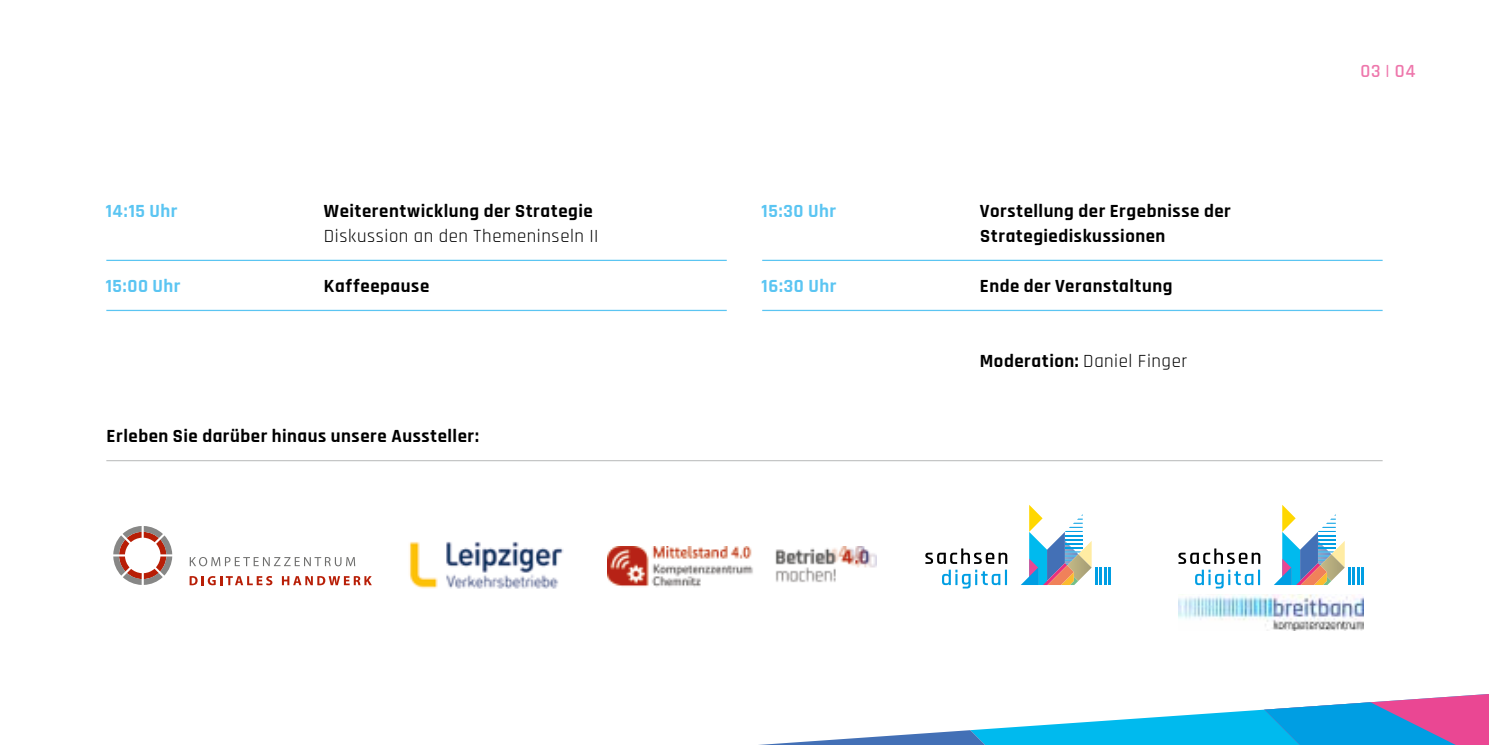
<style>
.page{position:relative;width:1489px;height:745px;background:#fff}
.page>*{position:absolute;margin:0;border:0;box-sizing:border-box;transform-origin:0 0}
.t1{font:700 18.75px/25px "Rajdhani";letter-spacing:.03em;color:#000}
.t2{font:18.75px "Rajdhani";letter-spacing:.03em;color:#000}
.t3{font:700 18.75px "Rajdhani";letter-spacing:.03em;color:#5bc5f2}
.t4{font:600 18.75px "Rajdhani";color:#ee77ac}
.s1{font-weight:700}
</style>
<div class="page">
<svg style="left:1427px;top:694px;width:61px;height:50px;background:#dc539c"></svg>
<svg style="left:773px;top:698px;width:654px;height:46px"></svg>
<hr style="left:106px;top:259px;width:620px;height:2px;background:#5bc5f2">
<hr style="left:106px;top:309px;width:620px;height:2px;background:#5bc5f2">
<hr style="left:762px;top:259px;width:620px;height:2px;background:#5bc5f2">
<hr style="left:762px;top:309px;width:620px;height:2px;background:#5bc5f2">
<img style="left:607px;top:546px;width:269px;height:41px">
<hr style="left:106px;top:459px;width:1276px;height:2px;background:#c5c6c6">
<img style="left:409px;top:541px;width:155px;height:48px">
<svg style="left:190px;top:557px;width:165px;height:9px"></svg>
<svg style="left:190px;top:576px;width:82px;height:9px"></svg>
<svg style="left:282px;top:576px;width:90px;height:9px"></svg>
<svg style="left:113px;top:526px;width:59px;height:58px"></svg>
<svg style="left:1099px;top:567px;width:2px;height:17px"></svg>
<hr style="left:1103px;top:567px;width:3px;height:17px;background:#009ee3">
<svg style="left:1108px;top:567px;width:2px;height:17px"></svg>
<hr style="left:1094px;top:567px;width:3px;height:17px;background:#009ee3">
<svg style="left:942px;top:569px;width:65px;height:19px"></svg>
<svg style="left:925px;top:548px;width:82px;height:15px"></svg>
<svg style="left:1022px;top:505px;width:69px;height:79px"></svg>
<img style="left:1178px;top:594px;width:185px;height:35px">
<svg style="left:1352px;top:567px;width:2px;height:17px"></svg>
<hr style="left:1356px;top:567px;width:3px;height:17px;background:#009ee3">
<svg style="left:1361px;top:567px;width:2px;height:17px"></svg>
<hr style="left:1347px;top:567px;width:3px;height:17px;background:#009ee3">
<svg style="left:1195px;top:569px;width:64px;height:19px"></svg>
<svg style="left:1178px;top:548px;width:82px;height:15px"></svg>
<svg style="left:1275px;top:505px;width:69px;height:79px"></svg>
<p class="t3" style="left:106px;top:199px;width:73px">14:15 Uhr</p>
<p class="t1" style="left:324px;top:199px;width:270px">Weiterentwicklung der Strategie</p>
<p class="t2" style="left:324px;top:225px;width:276px">Diskussion an den Themeninseln II</p>
<p class="t3" style="left:106px;top:274px;width:76px">15:00 Uhr</p>
<p class="t1" style="left:324px;top:274px;width:107px">Kaffeepause</p>
<p class="t1" style="left:107px;top:424px;width:374px">Erleben Sie darüber hinaus unsere Aussteller:</p>
<p class="t3" style="left:761px;top:199px;width:76px">15:30 Uhr</p>
<p class="t1" style="left:979px;top:199px;width:252px">Vorstellung der Ergebnisse der<br>Strategiediskussionen</p>
<p class="t3" style="left:761px;top:274px;width:76px">16:30 Uhr</p>
<p class="t1" style="left:979px;top:274px;width:194px">Ende der Veranstaltung</p>
<p class="t2" style="left:979px;top:350px;width:209px"><span class="s1">Moderation:</span> Daniel Finger</p>
<p class="t4" style="left:1360px;top:59px;width:56px">03 | 04</p>
</div>
